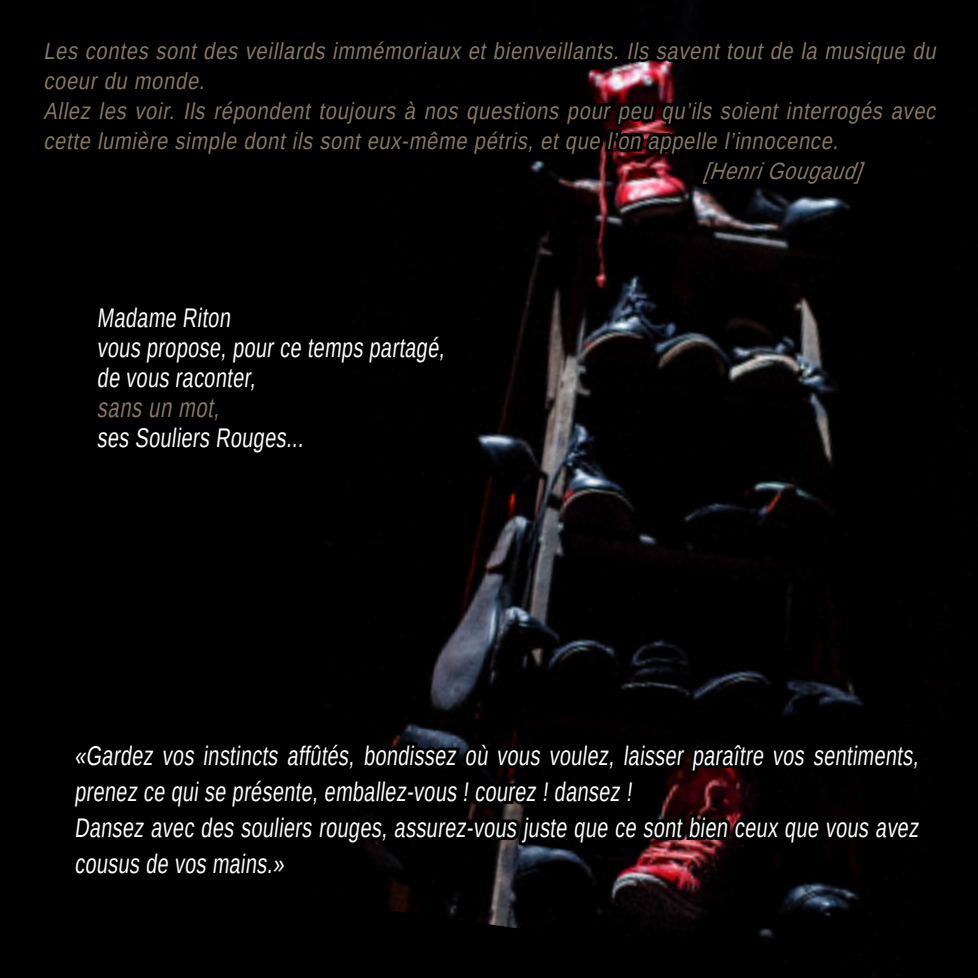
<style>
.page{position:relative;width:978px;height:978px;background:#000}
.page>*{position:absolute;margin:0;border:0;box-sizing:border-box;transform-origin:0 0}
.t1{font:27px/36px "Arimo";color:#fff;scale:.73 1}
.t2{font:italic 27px "Arimo";color:#877863;scale:.73 1}
.t3{font:italic 23.4px/30px "Arimo";color:#877863;scale:.85 1}
.t4{font:italic 23.4px "Arimo";color:#877863;scale:.85 1}
</style>
<div class="page">
<img style="left:440px;top:538px;width:396px;height:112px">
<svg style="left:363px;top:650px;width:501px;height:288px"></svg>
<svg style="left:476px;top:60px;width:374px;height:478px"></svg>
<p class="t3" style="left:43px;top:36px;width:1057px">Les contes sont des veillards immémoriaux et bienveillants. Ils savent tout de la musique du coeur du monde.</p>
<p class="t3" style="left:43px;top:96px;width:1057px">Allez les voir. Ils répondent toujours à nos questions pour peu qu’ils soient interrogés avec cette lumière simple dont ils sont eux-même pétris, et que l’on appelle l’innocence.</p>
<p class="t4" style="left:704px;top:155px;width:187px">[Henri Gougaud]</p>
<p class="t1" style="left:97px;top:300px;width:190px">Madame Riton</p>
<p class="t1" style="left:97px;top:330px;width:483px">vous propose, pour ce temps partagé,</p>
<p class="t1" style="left:97px;top:360px;width:224px">de vous raconter,</p>
<p class="t2" style="left:97px;top:390px;width:177px">sans un mot,</p>
<p class="t1" style="left:97px;top:420px;width:290px">ses Souliers Rouges...</p>
<p class="t1" style="left:74px;top:738px;width:1163px">«Gardez vos instincts affûtés, bondissez où vous voulez, laisser paraître vos sentiments, prenez ce qui se présente, emballez-vous ! courez ! dansez !</p>
<p class="t1" style="left:74px;top:810px;width:1163px">Dansez avec des souliers rouges, assurez-vous juste que ce sont bien ceux que vous avez cousus de vos mains.»</p>
</div>
